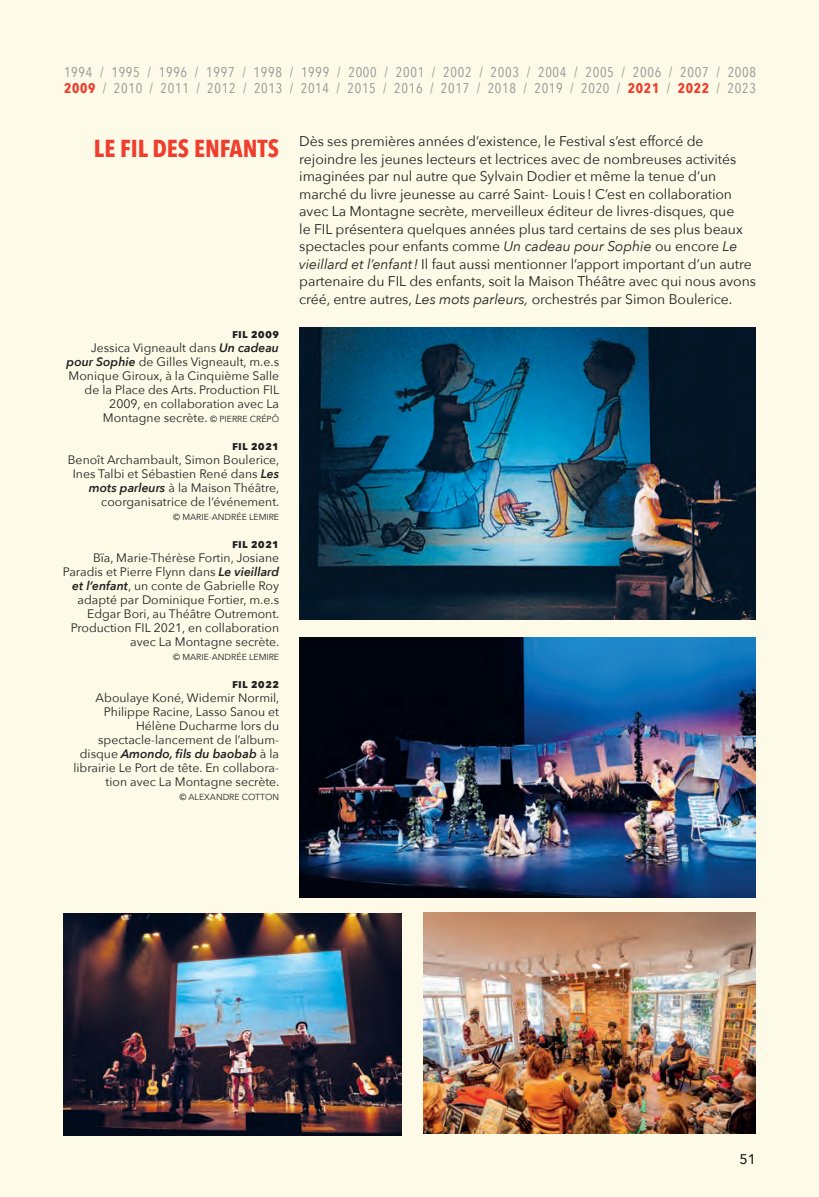
<style>
.page{position:relative;width:819px;height:1197px;background:#fefae8}
.page>*{position:absolute;margin:0;border:0;box-sizing:border-box;transform-origin:0 0}
.t1{font:700 24.5px "Avenir Next Condensed";color:#ef3e2e}
.t2{font:14px/17.5px "Avenir Next";letter-spacing:-.005em;color:#231f20}
.t3{font:14px/15.8px "Avenir Next Condensed";letter-spacing:.05em;color:#939598}
.t4{font:500 14px "Avenir Next";color:#231f20}
.t5{font:12.25px/14px "Avenir Next";color:#231f20;text-align:right}
.t6{font:700 12.25px "Avenir Next";color:#231f20}
.t7{font:8.75px "Avenir Next";color:#231f20}
.s1{font-weight:700;color:#ef3e2e}
.s2{font-weight:700}
.s3{font-weight:600;font-style:italic}
.s4{font-size:8.75px}
.s5{font-style:italic}
</style>
<div class="page">
<img style="left:299px;top:638px;width:457px;height:260px">
<img style="left:63px;top:914px;width:339px;height:221px">
<img style="left:424px;top:913px;width:332px;height:221px">
<img style="left:299px;top:328px;width:457px;height:292px">
<p class="t3" style="left:64px;top:64px;width:694px">1994 / 1995 / 1996 / 1997 / 1998 / 1999 / 2000 / 2001 / 2002 / 2003 / 2004 / 2005 / 2006 / 2007 / 2008<br><span class="s1">2009</span> / 2010 / 2011 / 2012 / 2013 / 2014 / 2015 / 2016 / 2017 / 2018 / 2019 / 2020 / <span class="s1">2021</span> / <span class="s1">2022</span> / 2023</p>
<h1 class="t1" style="left:94px;top:133px;width:187px">LE FIL DES ENFANTS</h1>
<p class="t5" style="left:67px;top:326px;width:214px"><span class="s2">fil 2009<br></span>Jessica Vigneault dans <span class="s3">Un cadeau pour Sophie</span> de Gilles Vigneault, m.e.s<br>Monique Giroux, à la Cinquième Salle de la Place des Arts. Production FIL<br>2009, en collaboration avec La<br>Montagne secrète. <span class="s4">© PIERRE CRÉPÔ</span></p>
<p class="t6" style="left:232px;top:435px;width:48px">fil 2021</p>
<p class="t5" style="left:68px;top:452px;width:213px">Benoît Archambault, Simon Boulerice, Ines Talbi et Sébastien René dans <span class="s3">Les mots parleurs</span> à la Maison Théâtre, coorganisatrice de l’événement.</p>
<p class="t7" style="left:173px;top:509px;width:107px">© MARIE-ANDRÉE LEMIRE</p>
<p class="t6" style="left:232px;top:533px;width:48px">fil 2021</p>
<p class="t5" style="left:63px;top:550px;width:218px">Bïa, Marie-Thérèse Fortin, Josiane Paradis et Pierre Flynn dans <span class="s3">Le vieillard et l’enfant</span>, un conte de Gabrielle Roy adapté par Dominique Fortier, m.e.s Edgar Bori, au Théâtre Outremont.<br>Production FIL 2021, en collaboration avec La Montagne secrète.</p>
<p class="t7" style="left:173px;top:649px;width:107px">© MARIE-ANDRÉE LEMIRE</p>
<p class="t6" style="left:232px;top:673px;width:48px">fil 2022</p>
<p class="t5" style="left:73px;top:690px;width:208px">Aboulaye Koné, Widemir Normil,<br>Philippe Racine, Lasso Sanou et<br>Hélène Ducharme lors du spectacle-lancement de l’album&shy;disque <span class="s3">Amondo, fils du baobab</span> à la librairie Le Port de tête. En collabora&shy;tion avec La Montagne secrète.</p>
<p class="t7" style="left:179px;top:789px;width:101px">© ALEXANDRE COTTON</p>
<p class="t2" style="left:299px;top:132px;width:458px">Dès ses premières années d’existence, le Festival s’est efforcé de rejoindre les jeunes lecteurs et lectrices avec de nombreuses activités imaginées par nul autre que Sylvain Dodier et même la tenue d’un marché du livre jeunesse au carré Saint- Louis ! C’est en collaboration avec La Montagne secrète, merveilleux éditeur de livres-disques, que<br>le FIL présentera quelques années plus tard certains de ses plus beaux spectacles pour enfants comme <span class="s5">Un cadeau pour Sophie</span> ou encore <span class="s5">Le vieillard et l’enfant!</span> Il faut aussi mentionner l’apport important d’un autre partenaire du FIL des enfants, soit la Maison Théâtre avec qui nous avons créé, entre autres, <span class="s5">Les mots parleurs,</span> orchestrés par Simon Boulerice.</p>
<p class="t4" style="left:739px;top:1148px;width:18px">51</p>
</div>
